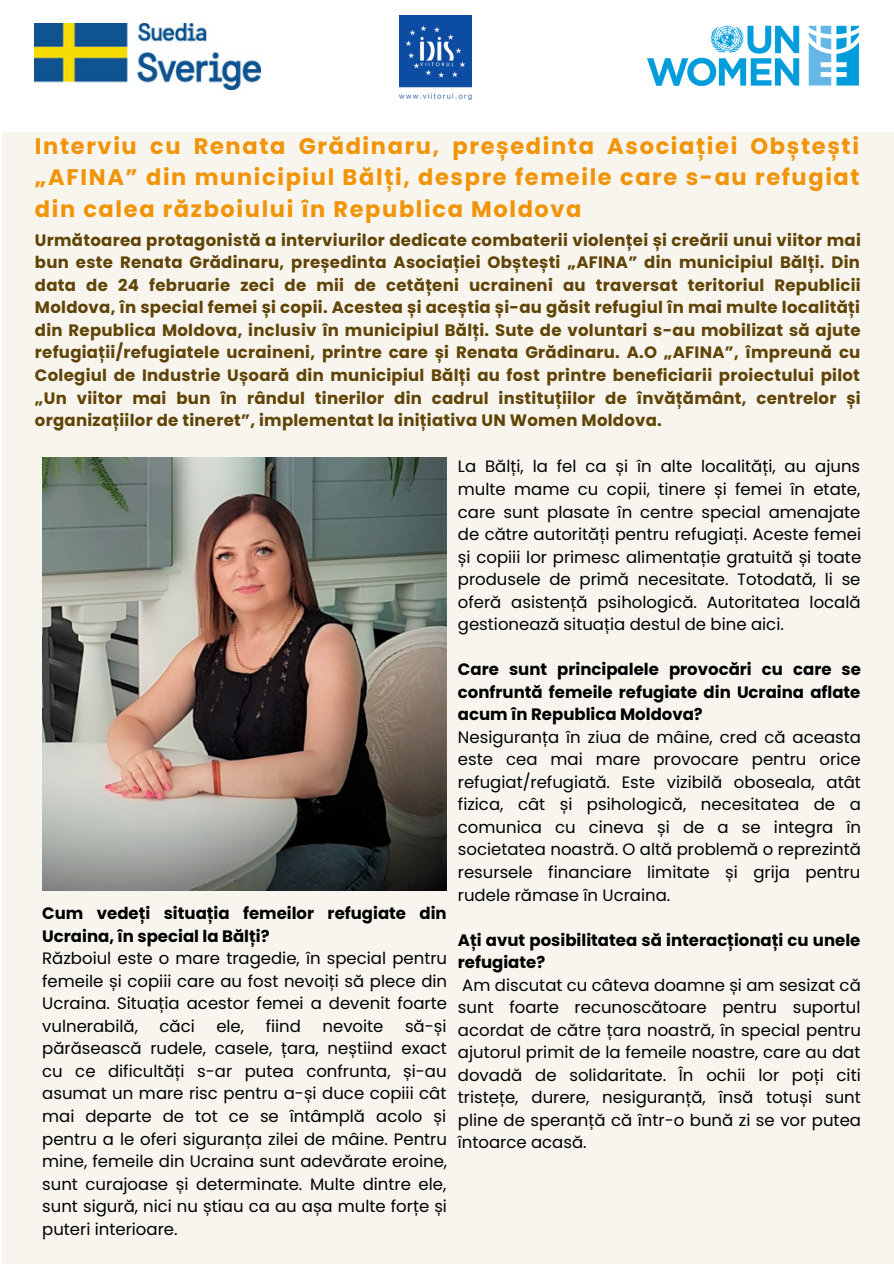
<style>
.page{position:relative;width:894px;height:1264px;background:#fff}
.page>*{position:absolute;margin:0;border:0;box-sizing:border-box;transform-origin:0 0}
.t1{font:700 22.5px/31.5px "Poppins";letter-spacing:.07em;color:#f19407;text-align:justify}
.t2{font:16.5px/22.5px "Poppins";color:#000;text-align:justify}
.t3{font:700 16.5px/22.5px "Poppins";letter-spacing:.015em;color:#604405;text-align:justify}
.t4{font:700 16.5px/22.5px "Poppins";color:#000}
</style>
<div class="page">
<img style="left:35px;top:23px;width:225px;height:67px">
<img style="left:399px;top:15px;width:72px;height:85px">
<img style="left:647px;top:25px;width:212px;height:62px">
<div style="left:2px;top:132px;width:891px;height:1131px;background:#f8f5ef"></div>
<img style="left:42px;top:457px;width:404px;height:433px">
<p class="t1" style="left:35px;top:130px;width:826px">Interviu cu Renata Grădinaru, președinta Asociației Obștești „AFINA” din municipiul Bălți, despre femeile care s-au refugiat din calea războiului în Republica Moldova</p>
<p class="t3" style="left:35px;top:229px;width:827px">Următoarea protagonistă a interviurilor dedicate combaterii violenței și creării unui viitor mai bun este Renata Grădinaru, președinta Asociației Obștești „AFINA” din municipiul Bălți. Din data de 24 februarie zeci de mii de cetățeni ucraineni au traversat teritoriul Republicii Moldova, în special femei și copii. Acestea și aceștia și-au găsit refugiul în mai multe localități din Republica Moldova, inclusiv în municipiul Bălți. Sute de voluntari s-au mobilizat să ajute refugiații/refugiatele ucraineni, printre care și Renata Grădinaru. A.O „AFINA”, împreună cu Colegiul de Industrie Ușoară din municipiul Bălți au fost printre beneficiarii proiectului pilot „Un viitor mai bun în rândul tinerilor din cadrul instituțiilor de învățământ, centrelor și organizațiilor de tineret”, implementat la inițiativa UN Women Moldova.</p>
<p class="t4" style="left:42px;top:902px;width:406px">Cum vedeți situația femeilor refugiate din<br>Ucraina, în special la Bălți?</p>
<p class="t2" style="left:42px;top:947px;width:406px">Războiul este o mare tragedie, în special pentru femeile și copiii care au fost nevoiți să plece din Ucraina. Situația acestor femei a devenit foarte vulnerabilă,</p>
<p class="t2" style="left:159px;top:1014px;width:37px">căci</p>
<p class="t2" style="left:216px;top:1014px;width:29px">ele,</p>
<p class="t2" style="left:265px;top:1014px;width:37px">fiind</p>
<p class="t2" style="left:322px;top:1014px;width:62px">nevoite</p>
<p class="t2" style="left:42px;top:1014px;width:406px;text-indent:362px">să-și părăsească rudele, casele, țara, neștiind exact cu ce dificultăți s-ar putea confrunta, și-au asumat un mare risc pentru a-și duce copiii cât mai departe de tot ce se întâmplă acolo și pentru a le oferi siguranța zilei de mâine. Pentru mine, femeile din Ucraina sunt adevărate eroine, sunt curajoase și determinate. Multe dintre ele, sunt sigură, nici nu știau ca au așa multe forțe și puteri interioare.</p>
<p class="t2" style="left:458px;top:455px;width:404px">La Bălți, la fel ca și în alte localități, au ajuns multe mame cu copii, tinere și femei în etate, care sunt plasate în centre special amenajate de către autorități pentru refugiați. Aceste femei și copiii lor primesc alimentație gratuită și toate produsele de primă necesitate. Totodată, li se oferă asistență psihologică. Autoritatea locală gestionează situația destul de bine aici.</p>
<p class="t4" style="left:458px;top:658px;width:404px;text-align:justify">Care sunt principalele provocări cu care se confruntă femeile refugiate din Ucraina aflate acum în Republica Moldova?</p>
<p class="t2" style="left:458px;top:725px;width:404px">Nesiguranța în ziua de mâine, cred că aceasta este cea mai mare provocare pentru orice refugiat/refugiată. Este vizibilă oboseala, atât fizica, cât și psihologică, necesitatea de a comunica cu cineva și de a se integra în societatea noastră. O altă problemă o reprezintă resursele financiare limitate și grija pentru rudele rămase în Ucraina.</p>
<p class="t4" style="left:458px;top:928px;width:404px">Ați avut posibilitatea să interacționați cu unele refugiate?</p>
<p class="t2" style="left:458px;top:973px;width:404px">Am discutat cu câteva doamne și am sesizat că sunt foarte recunoscătoare pentru suportul acordat de către țara noastră, în special pentru ajutorul primit de la femeile noastre, care au dat dovadă de solidaritate. În ochii lor poți citi tristețe, durere, nesiguranță, însă totuși sunt pline de speranță că într-o bună zi se vor putea întoarce acasă.</p>
</div>
